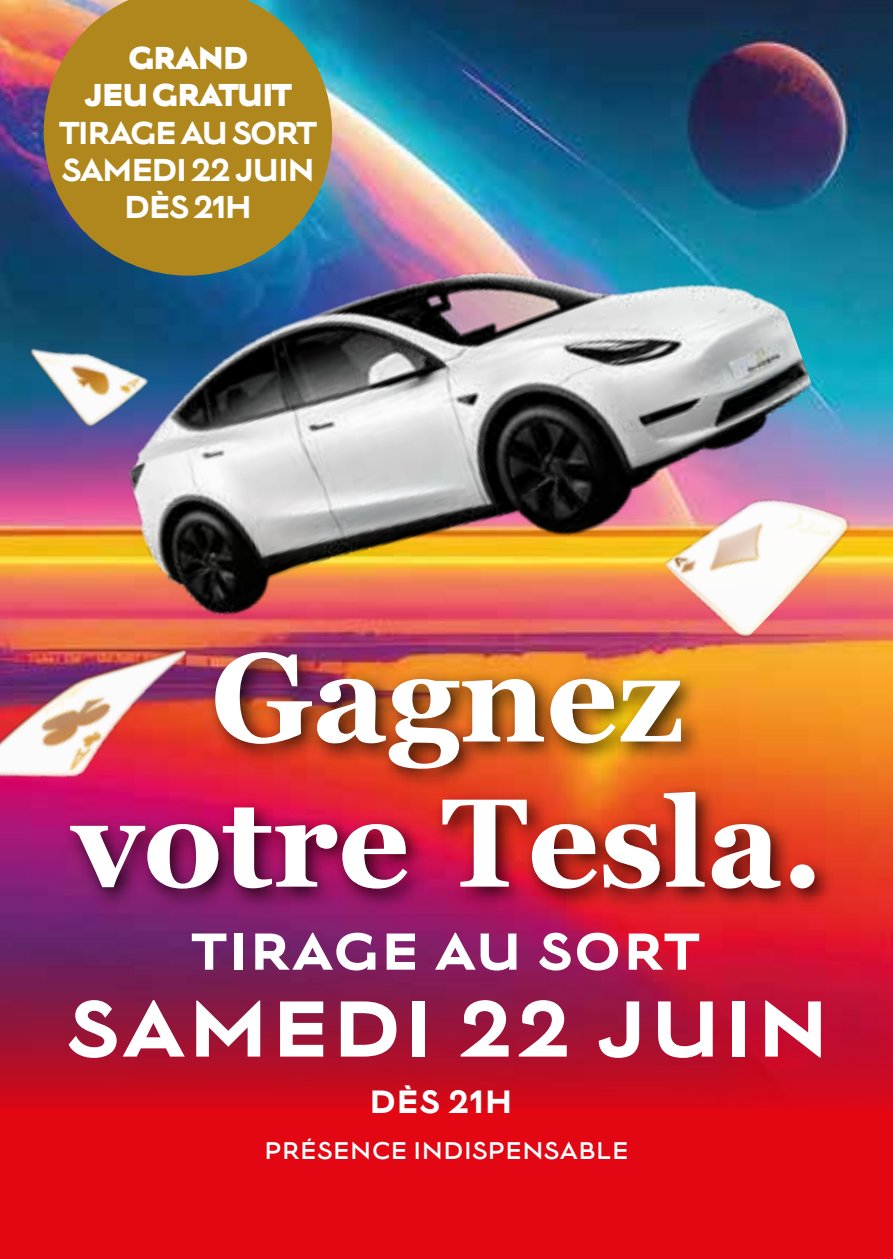
<style>
.page{position:relative;width:893px;height:1259px;background:#e30613}
.page>*{position:absolute;margin:0;border:0;box-sizing:border-box;transform-origin:0 0}
.t1{font:700 125.4px/145.2px "Georgia";color:#fff;text-align:center}
.t2{font:700 88.5px "Lucien";letter-spacing:.02em;color:#fff;scale:1.05 1}
.t3{font:700 57.9px "Lucien";letter-spacing:.01em;color:#fff;scale:1.05 1}
.t4{font:700 36px "Lucien";color:#fff}
.t5{font:700 35.4px/37.2px "Lucien";letter-spacing:-.06em;color:#fff;text-align:center}
.t6{font:900 35.4px/37.2px "Lucien";letter-spacing:-.06em;color:#fff;text-align:center}
.t7{font:27px "Lucien";color:#fff}
</style>
<div class="page">
<img style="left:0;top:0;width:893px;height:1107px">
<div style="left:60px;top:642px;width:776px;height:269px;background:#000;opacity:.75"></div>
<svg style="left:44px;top:0;width:288px;height:136px;background:#a88730"></svg>
<img style="left:33px;top:136px;width:806px;height:575px">
<img style="left:24px;top:345px;width:128px;height:89px">
<img style="left:0;top:647px;width:200px;height:132px">
<img style="left:662px;top:494px;width:201px;height:150px">
<p class="t6" style="left:84px;top:41px;width:210px">GRAND<br>JEU GRATUIT</p>
<p class="t5" style="left:58px;top:116px;width:261px">TIRAGE AU SORT<br>SAMEDI 22 JUIN<br>DÈS 21H</p>
<h1 class="t1" style="left:72px;top:619px;width:753px">Gagnez votre Tesla.</h1>
<h3 class="t3" style="left:190px;top:924px;width:488px">TIRAGE AU SORT</h3>
<h2 class="t2" style="left:65px;top:986px;width:729px">SAMEDI 22 JUIN</h2>
<p class="t4" style="left:369px;top:1084px;width:145px">DÈS 21H</p>
<p class="t7" style="left:264px;top:1138px;width:366px">PRÉSENCE INDISPENSABLE</p>
</div>
